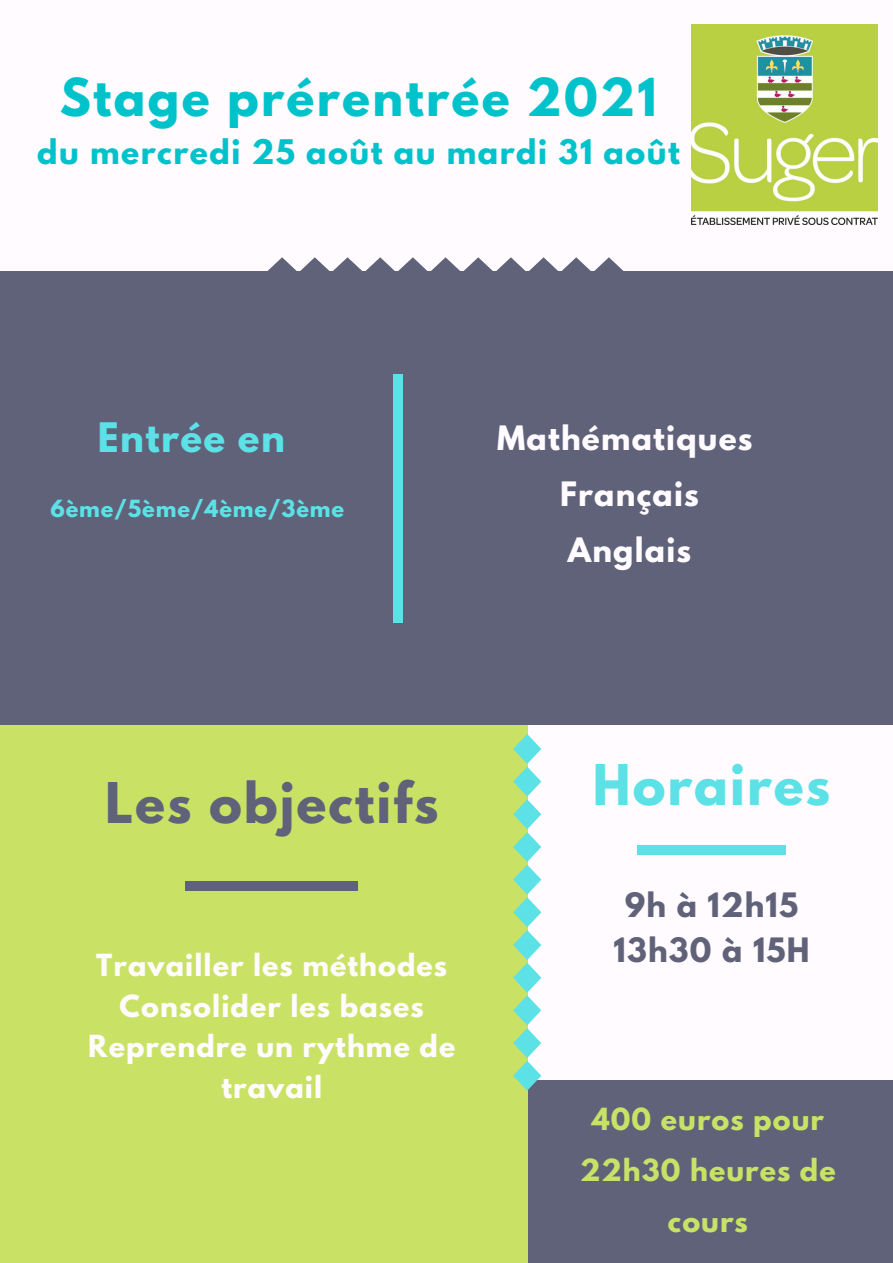
<style>
.page{position:relative;width:893px;height:1263px;background:#fffbfe}
.page>*{position:absolute;margin:0;border:0;box-sizing:border-box;transform-origin:0 0}
.t1{font:700 49.65px "League Spartan";letter-spacing:.04em;color:#60627a}
.t2{font:700 49.65px "League Spartan";letter-spacing:.04em;color:#5ce1e6}
.t3{font:700 46.35px "League Spartan";letter-spacing:.05em;color:#00c2cb}
.t4{font:700 36px "League Spartan";letter-spacing:.04em;color:#5ce1e6}
.t5{font:700 30px "League Spartan";letter-spacing:.05em;color:#00c2cb}
.t6{font:700 29.78px "League Spartan";letter-spacing:.04em;color:#fffbfe}
.t7{font:700 29.78px "League Spartan";letter-spacing:.04em;color:#60627a}
.t8{font:700 27px/40.5px "League Spartan";letter-spacing:.04em;color:#fffbfe;text-align:center}
.t9{font:700 27px/51.2px "League Spartan";letter-spacing:.04em;color:#c9e265;text-align:center}
.t10{font:700 21px "League Spartan";letter-spacing:.04em;color:#5ce1e6}
</style>
<div class="page">
<div style="left:497px;top:1080px;width:396px;height:183px;background:#60627a"></div>
<div style="left:0;top:725px;width:527px;height:538px;background:#c9e265"></div>
<svg style="left:513px;top:734px;width:28px;height:357px"></svg>
<div style="left:0;top:272px;width:893px;height:453px;background:#60627a"></div>
<div style="left:393px;top:374px;width:9px;height:249px;background:#5ce1e6"></div>
<div style="left:185px;top:882px;width:173px;height:9px;background:#60627a"></div>
<svg style="left:267px;top:257px;width:357px;height:15px"></svg>
<div style="left:637px;top:845px;width:148px;height:9px;background:#5ce1e6"></div>
<img style="left:692px;top:25px;width:185px;height:199px">
<p class="t3" style="left:60px;top:74px;width:598px">Stage prérentrée 2021</p>
<p class="t5" style="left:37px;top:137px;width:644px">du mercredi 25 août au mardi 31 août</p>
<p class="t4" style="left:98px;top:419px;width:189px">Entrée en</p>
<p class="t10" style="left:50px;top:498px;width:295px">6ème/5ème/4ème/3ème</p>
<p class="t6" style="left:497px;top:423px;width:257px">Mathématiques</p>
<p class="t6" style="left:560px;top:479px;width:140px">Français</p>
<p class="t6" style="left:568px;top:536px;width:125px">Anglais</p>
<p class="t1" style="left:105px;top:779px;width:335px">Les objectifs</p>
<p class="t8" style="left:96px;top:948px;width:352px">Travailler les méthodes</p>
<p class="t8" style="left:88px;top:989px;width:368px">Consolider les bases<br>Reprendre un rythme de travail</p>
<p class="t2" style="left:593px;top:760px;width:239px">Horaires</p>
<p class="t7" style="left:625px;top:890px;width:175px">9h à 12h15</p>
<p class="t7" style="left:613px;top:935px;width:197px">13h30 à 15H</p>
<p class="t9" style="left:580px;top:1097px;width:257px">400 euros pour<br>22h30 heures de cours</p>
</div>
